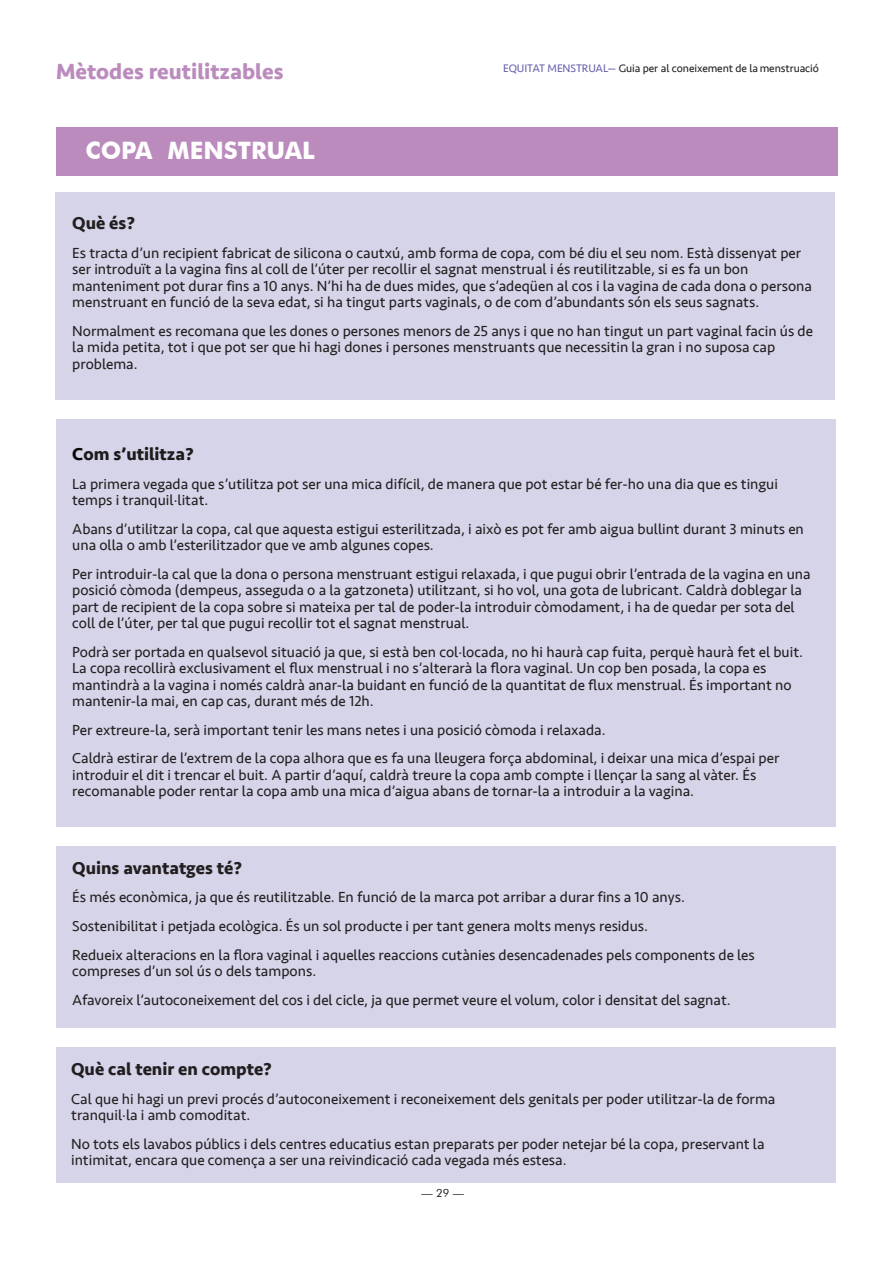
<style>
.page{position:relative;width:893px;height:1263px;background:#fff}
.page>*{position:absolute;margin:0;border:0;box-sizing:border-box;transform-origin:0 0}
.t1{font:700 24px "Futura BT";color:#fff}
.t2{font:700 22.5px "Seravek";color:#bb8bbe}
.t3{font:700 18px "Seravek";color:#231f20}
.t4{font:700 18px "Seravek";color:#1d1b1a}
.t5{font:15px/16.5px "Seravek";color:#231f20}
.t6{font:11.25px "Seravek";letter-spacing:-.005em;color:#231f20}
.t7{font:11.25px "Futura BT";color:#231f20}
.s1{color:#645faa}
.s2{color:#080704}
.s3{color:#1a1616}
</style>
<div class="page">
<div style="left:56px;top:128px;width:782px;height:48px;background:#bb8bbe"></div>
<div style="left:55px;top:193px;width:779px;height:207px;background:#d6d4e9"></div>
<div style="left:56px;top:419px;width:779px;height:408px;background:#d6d4e9"></div>
<div style="left:56px;top:846px;width:779px;height:182px;background:#d6d4e9"></div>
<div style="left:56px;top:1048px;width:779px;height:135px;background:#d6d4e9"></div>
<h2 class="t2" style="left:56px;top:58px;width:229px">Mètodes reutilitzables</h2>
<h1 class="t1" style="left:86px;top:141px;width:231px">COPA MENSTRUAL</h1>
<p class="t6" style="left:503px;top:62px;width:317px"><span class="s1">EQUITAT MENSTRUAL—</span> Guia per al coneixement de lamenstruació</p>
<p class="t3" style="left:72px;top:213px;width:64px">Què és?</p>
<p class="t5" style="left:72px;top:245px;width:741px">Es tracta d’un recipient fabricat de silicona o cautxú, amb forma de copa, com bé diu el seu nom. Està dissenyat per ser introduït a la vagina fins al coll de l’úter per recollir el sagnat menstrual i és reutilitzable, si es fa un bon manteniment pot durar fins a 10 anys. N’hi ha de dues mides, que s’adeqüen al cos i la vagina de cada dona o persona menstruant en funció de la seva edat, si ha tingut parts vaginals, o de com d’abundants són els seus sagnats.</p>
<p class="t5" style="left:72px;top:323px;width:742px">Normalment es recomana que les dones o persones menors de 25 anys i que no han tingut un part vaginal facin ús de la mida petita, tot i que pot ser que hi hagi dones i persones menstruants que necessitin la gran i no suposa cap problema.</p>
<p class="t4" style="left:72px;top:444px;width:123px"><span class="s2">C</span>om s’utilitza?</p>
<p class="t5" style="left:72px;top:476px;width:707px">La primera vegada que s’utilitza pot ser una mica difícil, de manera que pot estar bé fer-ho una dia que es tingui temps i tranquil·litat.</p>
<p class="t5" style="left:72px;top:521px;width:733px">Abans d’utilitzar la copa, cal que aquesta estigui esterilitzada, i això es pot fer amb aigua bullint durant 3 minuts en una olla o amb l’esterilitzador que ve amb algunes copes.</p>
<p class="t5" style="left:72px;top:566px;width:740px">Per introduir-la cal que la dona o persona menstruant estigui relaxada, i que pugui obrir l’entrada de la vagina en una posició còmoda (dempeus, asseguda o a la gatzoneta) utilitzant, si ho vol, una gota de lubricant. Caldrà doblegar la part de recipient de la copa sobre si mateixa per tal de poder-la introduir còmodament, i ha de quedar per sota del coll de l’úter, per tal que pugui recollir tot el sagnat menstrual.</p>
<p class="t5" style="left:72px;top:644px;width:732px">Podrà ser portada en qualsevol situació ja que, si està ben col·locada, no hi haurà cap fuita, perquè haurà fet el buit.<br>La copa recollirà exclusivament el flux menstrual i no s’alterarà la flora vaginal. Un cop ben posada, la copa es mantindrà a la vagina i només caldrà anar-<span class="s3">la</span> buidant en funció de la quantitat de flux menstrual. És important no mantenir-la mai, en cap cas, durant més de 12h.</p>
<p class="t5" style="left:72px;top:716px;width:709px;line-height:28.5px">Per extreure-la, serà important tenir les mans netes i una posició còmoda i relaxada.<br>Caldrà estirar de l’extrem de la copa alhora que es fa una lleugera força abdominal, i deixar una mica d’espai per</p>
<p class="t5" style="left:72px;top:767px;width:686px">introduir el dit i trencar el buit. A partir d’aquí, caldrà treure la copa amb compte i llençar la sang al vàter. És recomanable poder rentar la copa amb una mica d’aigua abans de tornar-la a introduir a la vagina.</p>
<p class="t3" style="left:72px;top:857px;width:171px">Quins avantatges té?</p>
<p class="t5" style="left:72px;top:883px;width:684px;line-height:28.5px">És més econòmica, ja que és reutilitzable. En funció de la marca pot arribar a durar fins a 10 anys.<br>Sostenibilitat i petjada ecològica. És un sol producte i per tant genera molts menys residus.<br>Redueix alteracions en la flora vaginal i aquelles reaccions cutànies desencadenades pels components de les</p>
<p class="t5" style="left:72px;top:957px;width:660px;line-height:28.5px">compreses d’un sol ús o dels tampons.<br>Afavoreix l’autoconeixement del cos i del cicle, ja que permet veure el volum, color i densitat del sagnat.</p>
<p class="t3" style="left:71px;top:1059px;width:202px">Què cal tenir en compte?</p>
<p class="t5" style="left:71px;top:1091px;width:706px">Cal que hi hagi un previ procés d’autoconeixement i reconeixement dels genitals per poder utilitzar-la de forma tranquil·la i amb comoditat.</p>
<p class="t5" style="left:71px;top:1136px;width:695px">No tots els lavabos públics i dels centres educatius estan preparats per poder netejar bé la copa, preservant la intimitat, encara que comença a ser una reivindicació cada vegada més estesa.</p>
<p class="t7" style="left:422px;top:1189px;width:44px">—29—</p>
</div>
